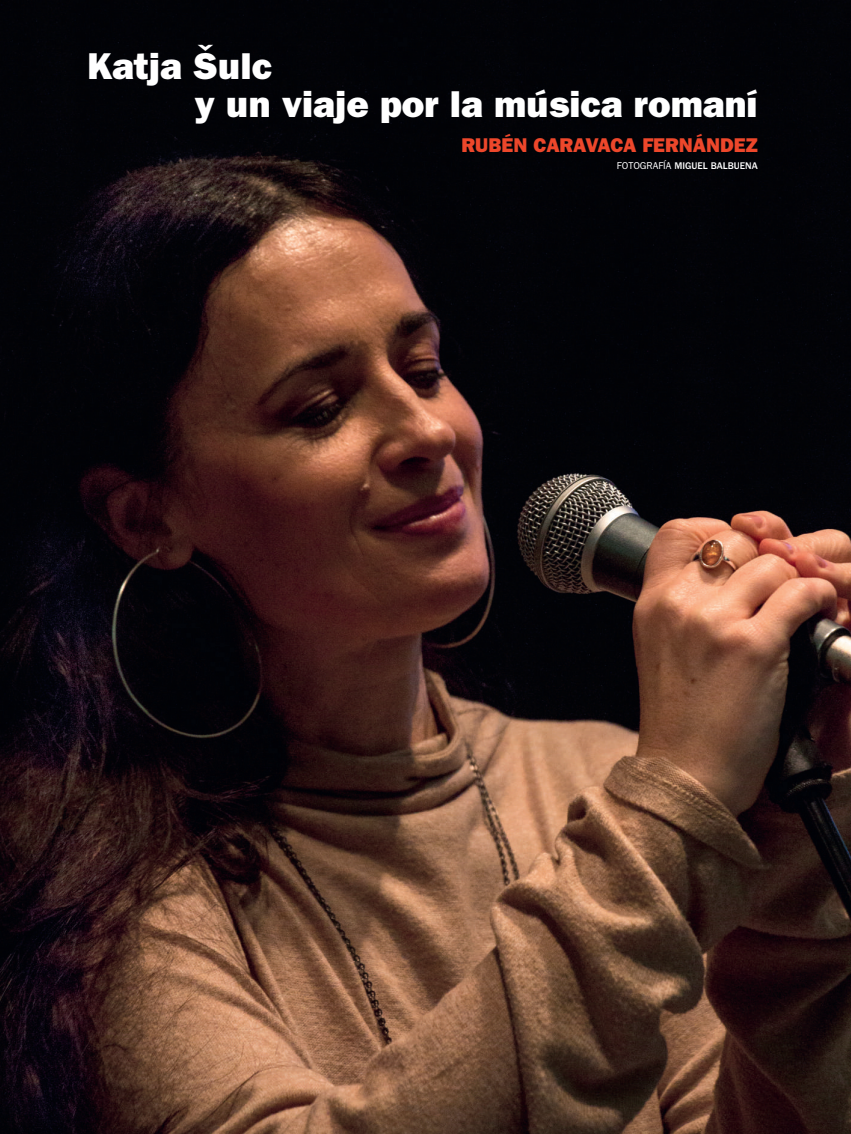
<style>
.page{position:relative;width:851px;height:1134px;background:#fff}
.page>*{position:absolute;margin:0;border:0;box-sizing:border-box;transform-origin:0 0}
.t1{font:37.5px/37.5px "ITC Franklin Gothic Std Hvy";color:#fff}
.t2{font:20px "ITC Franklin Gothic Std Hvy";color:#ed472b}
.t3{font:500 10px "ITC Franklin Gothic Std";color:#fff}
.s1{font-weight:400}
</style>
<div class="page">
<img style="left:0;top:0;width:850px;height:1134px">
<p class="t1" style="left:194px;top:48px;width:564px;text-indent:-107px">Katja Šulc<br>y un viaje por la música romaní</p>
<p class="t2" style="left:461px;top:133px;width:297px">Rubén Caravaca Fernández</p>
<p class="t3" style="left:616px;top:160px;width:142px"><span class="s1">FOTOGRAFÍA</span> MIGUEL BALBUENA</p>
</div>
